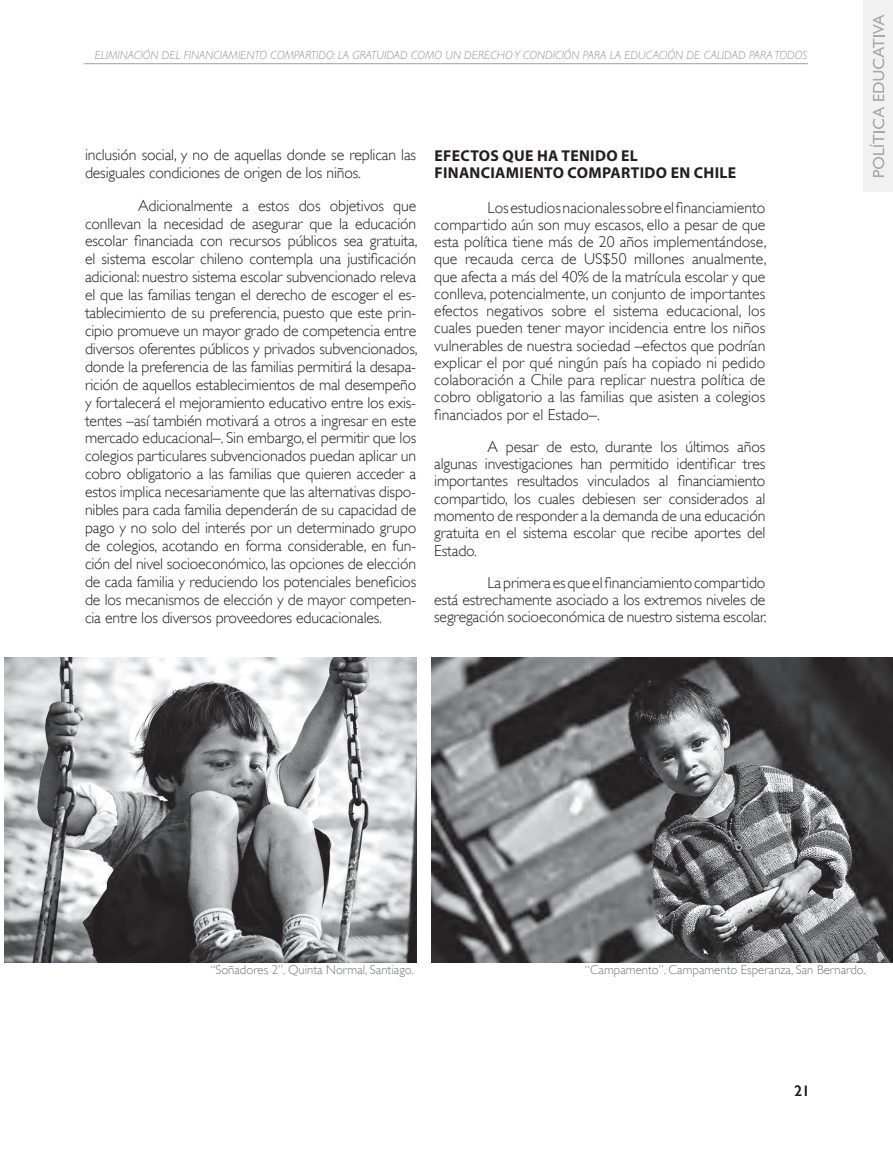
<style>
.page{position:relative;width:893px;height:1149px;background:#fff}
.page>*{position:absolute;margin:0;border:0;box-sizing:border-box;transform-origin:0 0}
.t1{font:300 15.75px/17.9px "Gill Sans";letter-spacing:-.01em;color:#231f20;text-align:justify}
.subtitulo1{font:700 15.75px/17.2px "Myriad Pro";letter-spacing:.02em;color:#231f20}
.t2{font:15px "Gill Sans";color:#231f20}
.txt_pie{font:300 12.75px "Gill Sans";color:#76787b}
.arriba{font:italic 300 11.7px "Gill Sans";color:#939598}
</style>
<div class="page">
<div style="left:863px;top:0;width:30px;height:191px;background:#f1f1f1"></div>
<svg style="left:870px;top:107px;width:14px;height:70px"></svg>
<svg style="left:873px;top:15px;width:11px;height:86px"></svg>
<hr style="left:85px;top:63px;width:723px;height:1px;background:#939598">
<hr style="left:83px;top:64px;width:725px;height:1px;background:#939598">
<img style="left:4px;top:657px;width:412px;height:305px">
<img style="left:431px;top:657px;width:462px;height:305px">
<p class="arriba" style="left:95px;top:49px;width:714px">ELIMINACIÓN DEL FINANCIAMIENTO COMPARTIDO: LA GRATUIDAD COMO UN DERECHO Y CONDICIÓN PARA LA EDUCACIÓN DE CALIDAD PARA TODOS</p>
<p class="t1" style="left:85px;top:146px;width:333px">inclusión social, y no de aquellas donde se replican las desiguales condiciones de origen de los niños.</p>
<p class="t1" style="left:85px;top:196px;width:334px;text-indent:53px">Adicionalmente a estos dos objetivos que conllevan la necesidad de asegurar que la educación escolar financiada con recursos públicos sea gratuita, el sistema escolar chileno contempla una justificación adicional: nuestro sistema escolar subvencionado releva el que las familias tengan el derecho de escoger el es&shy;tablecimiento de su preferencia, puesto que este prin&shy;cipio promueve un mayor grado de competencia entre diversos oferentes públicos y privados subvencionados, donde la preferencia de las familias permitirá la desapa&shy;rición de aquellos establecimientos de mal desempeño y fortalecerá el mejoramiento educativo entre los exis&shy;tentes –así también motivará a otros a ingresar en este mercado educacional–. Sin embargo, el permitir que los colegios particulares subvencionados puedan aplicar un cobro obligatorio a las familias que quieren acceder a estos implica necesariamente que las alternativas dispo&shy;nibles para cada familia dependerán de su capacidad de pago y no solo del interés por un determinado grupo de colegios, acotando en forma considerable, en fun&shy;ción del nivel socioeconómico, las opciones de elección de cada familia y reduciendo los potenciales beneficios de los mecanismos de elección y de mayor competen&shy;cia entre los diversos proveedores educacionales.</p>
<p class="subtitulo1" style="left:434px;top:146px;width:303px">EFECTOS QUE HA TENIDO EL<br>FINANCIAMIENTO COMPARTIDO EN CHILE</p>
<p class="t1" style="left:434px;top:198px;width:334px;line-height:17.2px;text-indent:53px">Los estudios nacionales sobre el financiamiento compartido aún son muy escasos, ello a pesar de que esta política tiene más de 20 años implementándose, que recauda cerca de US$50 millones anualmente, que afecta a más del 40% de la matrícula escolar y que conlleva, potencialmente, un conjunto de importantes efectos negativos sobre el sistema educacional, los cuales pueden tener mayor incidencia entre los niños vulnerables de nuestra sociedad –efectos que podrían explicar el por qué ningún país ha copiado ni pedido colaboración a Chile para replicar nuestra política de cobro obligatorio a las familias que asisten a colegios financiados por el Estado–.</p>
<p class="t1" style="left:434px;top:438px;width:333px;line-height:17.2px;text-indent:53px">A pesar de esto, durante los últimos años algunas investigaciones han permitido identificar tres importantes resultados vinculados al financiamiento compartido, los cuales debiesen ser considerados al momento de responder a la demanda de una educación gratuita en el sistema escolar que recibe aportes del Estado.</p>
<p class="t1" style="left:434px;top:573px;width:334px;line-height:17.2px;text-indent:53px">La primera es que el financiamiento compartido está estrechamente asociado a los extremos niveles de segregación socioeconómica de nuestro sistema escolar.</p>
<p class="txt_pie" style="left:210px;top:961px;width:205px">“Soñadores 2”. Quinta Normal, Santiago.</p>
<p class="txt_pie" style="left:585px;top:961px;width:282px">“Campamento”. Campamento Esperanza, San Bernardo.</p>
<p class="t2" style="left:794px;top:1082px;width:16px">21</p>
</div>
